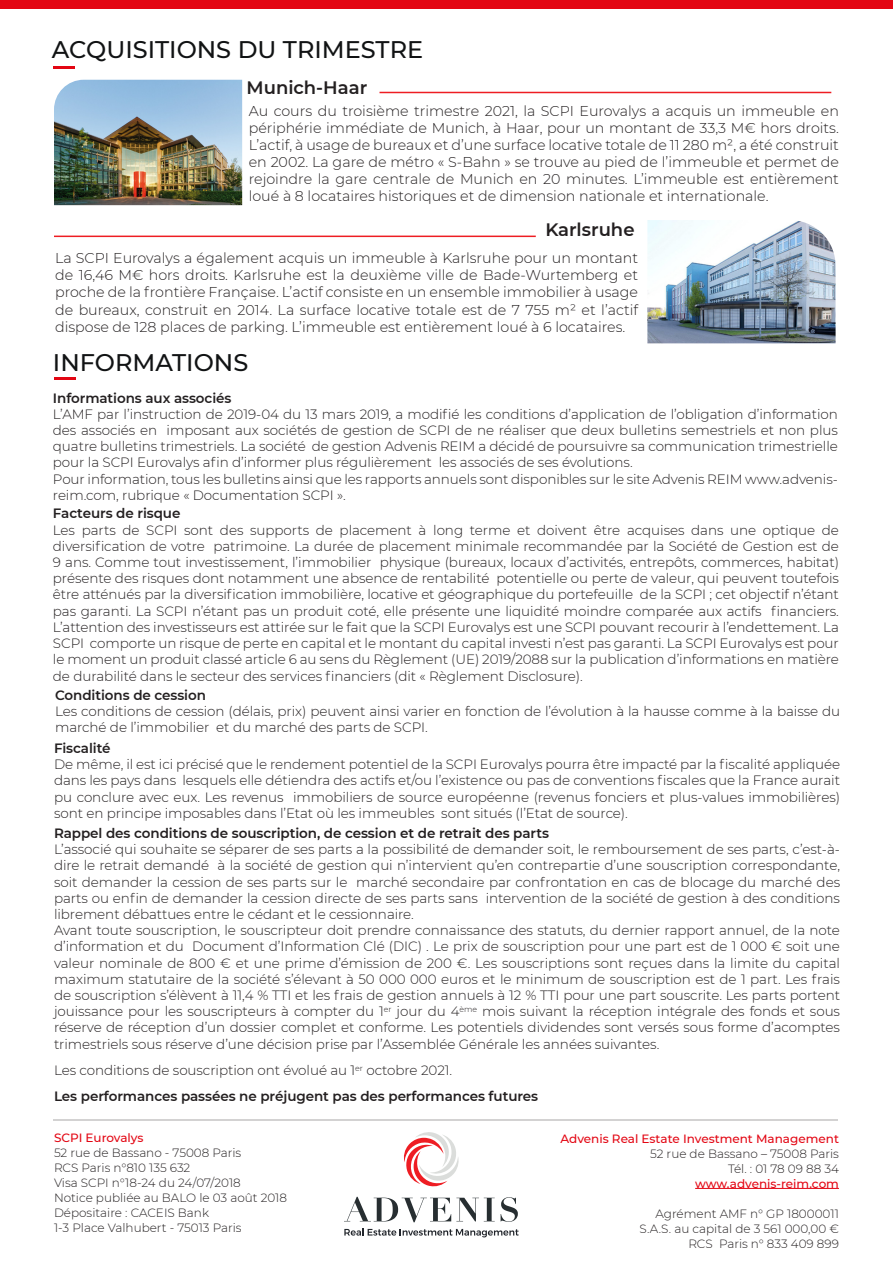
<style>
.page{position:relative;width:893px;height:1263px;background:#fff}
.page>*{position:absolute;margin:0;border:0;box-sizing:border-box;transform-origin:0 0}
.t1{font:500 24px "Montserrat";color:#111314}
.t2{font:600 18px "Montserrat";color:#231f20}
.t3{font:300 14.25px/17.1px "Montserrat";color:#231f20;text-align:justify}
.t4{font:300 13.5px/16.2px "Montserrat";letter-spacing:-.005em;color:#231f20;text-align:justify}
.t5{font:600 13.5px "Montserrat";letter-spacing:-.005em;color:#231f20}
.t6{font:300 12px/15px "Montserrat";color:#231f20}
.t7{font:500 12px "Montserrat";color:#e30613}
</style>
<div class="page">
<div style="left:0;top:0;width:893px;height:9px;background:#e30613"></div>
<hr style="left:695px;top:1188px;width:144px;height:1px;background:#e30613">
<svg style="left:344px;top:1197px;width:151px;height:25px"></svg>
<svg style="left:501px;top:1197px;width:17px;height:25px"></svg>
<svg style="left:404px;top:1132px;width:55px;height:55px"></svg>
<svg style="left:344px;top:1228px;width:175px;height:9px"></svg>
<hr style="left:53px;top:66px;width:22px;height:2px;background:#e30613">
<hr style="left:54px;top:377px;width:22px;height:3px;background:#e30613">
<hr style="left:53px;top:1119px;width:785px;height:2px;background:#6e6b6a">
<img style="left:54px;top:80px;width:188px;height:125px">
<img style="left:647px;top:220px;width:189px;height:123px">
<hr style="left:379px;top:92px;width:452px;height:1px;background:#ee1d23">
<hr style="left:54px;top:236px;width:482px;height:1px;background:#ee1d23">
<p class="t1" style="left:52px;top:33px;width:373px">ACQUISITIONS DU TRIMESTRE</p>
<p class="t2" style="left:247px;top:75px;width:122px">Munich-Haar</p>
<p class="t3" style="left:249px;top:102px;width:592px">Au cours du troisième trimestre 2021, la SCPI Eurovalys a acquis un immeuble en périphérie immédiate de Munich, à Haar, pour un montant de 33,3 M€ hors droits.<br>L’actif, à usage de bureaux et d’une surface locative totale de 11 280 m², a été construit en 2002. La gare de métro « S-Bahn » se trouve au pied de l’immeuble et permet de rejoindre la gare centrale de Munich en 20 minutes. L’immeuble est entièrement loué à 8 locataires historiques et de dimension nationale et internationale.</p>
<p class="t2" style="left:545px;top:217px;width:91px">Karlsruhe</p>
<p class="t3" style="left:55px;top:249px;width:584px">La SCPI Eurovalys a également acquis un immeuble à Karlsruhe pour un montant de 16,46 M€ hors droits. Karlsruhe est la deuxième ville de Bade-Wurtemberg et proche de la frontière Française. L’actif consiste en un ensemble immobilier à usage de bureaux, construit en 2014. La surface locative totale est de 7 755 m² et l’actif dispose de 128 places de parking. L’immeuble est entièrement loué à 6 locataires.</p>
<p class="t1" style="left:53px;top:346px;width:197px">INFORMATIONS</p>
<p class="t5" style="left:53px;top:388px;width:180px">Informations aux associés</p>
<p class="t4" style="left:53px;top:405px;width:786px">L’AMF par l’instruction de 2019-04 du 13 mars 2019, a modifié les conditions d’application de l’obligation d’information des associés en imposant aux sociétés de gestion de SCPI de ne réaliser que deux bulletins semestriels et non plus quatre bulletins trimestriels. La société de gestion Advenis REIM a décidé de poursuivre sa communication trimestrielle pour la SCPI Eurovalys afin d’informer plus régulièrement les associés de ses évolutions.</p>
<p class="t4" style="left:53px;top:470px;width:786px">Pour information, tous les bulletins ainsi que les rapports annuels sont disponibles sur le site Advenis REIM www.advenis&shy;reim.com, rubrique « Documentation SCPI ».</p>
<p class="t5" style="left:53px;top:504px;width:129px">Facteurs de risque</p>
<p class="t4" style="left:53px;top:521px;width:788px">Les parts de SCPI sont des supports de placement à long terme et doivent être acquises dans une optique de diversification de votre patrimoine. La durée de placement minimale recommandée par la Société de Gestion est de 9 ans. Comme tout investissement, l’immobilier physique (bureaux, locaux d’activités, entrepôts, commerces, habitat) présente des risques dont notamment une absence de rentabilité potentielle ou perte de valeur, qui peuvent toutefois être atténués par la diversification immobilière, locative et géographique du portefeuille de la SCPI ; cet objectif n’étant pas garanti. La SCPI n’étant pas un produit coté, elle présente une liquidité moindre comparée aux actifs financiers.<br>L’attention des investisseurs est attirée sur le fait que la SCPI Eurovalys est une SCPI pouvant recourir à l’endettement. La SCPI comporte un risque de perte en capital et le montant du capital investi n’est pas garanti. La SCPI Eurovalys est pour le moment un produit classé article 6 au sens du Règlement (UE) 2019/2088 sur la publication d’informations en matière de durabilité dans le secteur des services financiers (dit « Règlement Disclosure).</p>
<p class="t5" style="left:55px;top:685px;width:152px">Conditions de cession</p>
<p class="t4" style="left:55px;top:703px;width:787px">Les conditions de cession (délais, prix) peuvent ainsi varier en fonction de l’évolution à la hausse comme à la baisse du marché de l’immobilier et du marché des parts de SCPI.</p>
<p class="t5" style="left:54px;top:739px;width:58px">Fiscalité</p>
<p class="t4" style="left:54px;top:756px;width:787px">De même, il est ici précisé que le rendement potentiel de la SCPI Eurovalys pourra être impacté par la fiscalité appliquée dans les pays dans lesquels elle détiendra des actifs et/ou l’existence ou pas de conventions fiscales que la France aurait pu conclure avec eux. Les revenus immobiliers de source européenne (revenus fonciers et plus-values immobilières) sont en principe imposables dans l’Etat où les immeubles sont situés (l’Etat de source).</p>
<p class="t5" style="left:54px;top:824px;width:496px">Rappel des conditions de souscription, de cession et de retrait des parts</p>
<p class="t4" style="left:54px;top:841px;width:788px">L’associé qui souhaite se séparer de ses parts a la possibilité de demander soit, le remboursement de ses parts, c’est-à&shy;dire le retrait demandé à la société de gestion qui n’intervient qu’en contrepartie d’une souscription correspondante, soit demander la cession de ses parts sur le marché secondaire par confrontation en cas de blocage du marché des parts ou enfin de demander la cession directe de ses parts sans intervention de la société de gestion à des conditions librement débattues entre le cédant et le cessionnaire.</p>
<p class="t4" style="left:54px;top:922px;width:788px">Avant toute souscription, le souscripteur doit prendre connaissance des statuts, du dernier rapport annuel, de la note d’information et du Document d’Information Clé (DIC) . Le prix de souscription pour une part est de 1 000 € soit une valeur nominale de 800 € et une prime d’émission de 200 €. Les souscriptions sont reçues dans la limite du capital maximum statutaire de la société s’élevant à 50 000 000 euros et le minimum de souscription est de 1 part. Les frais de souscription s’élèvent à 11,4 % TTI et les frais de gestion annuels à 12 % TTI pour une part souscrite. Les parts portent jouissance pour les souscripteurs à compter du 1<sup>er</sup> jour du 4<sup>ème</sup> mois suivant la réception intégrale des fonds et sous réserve de réception d’un dossier complet et conforme. Les potentiels dividendes sont versés sous forme d’acomptes trimestriels sous réserve d’une décision prise par l’Assemblée Générale les années suivantes.</p>
<p class="t4" style="left:54px;top:1062px;width:400px">Les conditions de souscription ont évolué au 1<sup>er</sup> octobre 2021.</p>
<p class="t5" style="left:54px;top:1086px;width:486px">Les performances passées ne préjugent pas des performances futures</p>
<p class="t7" style="left:54px;top:1129px;width:91px">SCPI Eurovalys</p>
<p class="t6" style="left:54px;top:1145px;width:189px">52 rue de Bassano - 75008 Paris</p>
<p class="t6" style="left:54px;top:1160px;width:138px">RCS Paris n°810 135 632</p>
<p class="t6" style="left:54px;top:1175px;width:188px">Visa SCPI n°18-24 du 24/07/2018</p>
<p class="t6" style="left:54px;top:1190px;width:235px">Notice publiée au BALO le 03 août 2018</p>
<p class="t6" style="left:54px;top:1205px;width:189px">Dépositaire : CACEIS Bank<br>1-3 Place Valhubert - 75013 Paris</p>
<p class="t7" style="left:560px;top:1130px;width:280px">Advenis Real Estate Investment Management</p>
<p class="t6" style="left:650px;top:1145px;width:190px">52 rue de Bassano – 75008 Paris</p>
<p class="t6" style="left:728px;top:1160px;width:112px">Tél. : 01 78 09 88 34</p>
<p class="t7" style="left:695px;top:1175px;width:145px">www.advenis-reim.com</p>
<p class="t6" style="left:640px;top:1205px;width:201px;text-align:right">Agrément AMF n° GP 18000011<br>S.A.S. au capital de 3 561 000,00 €<br>RCS Paris n° 833 409 899</p>
</div>
